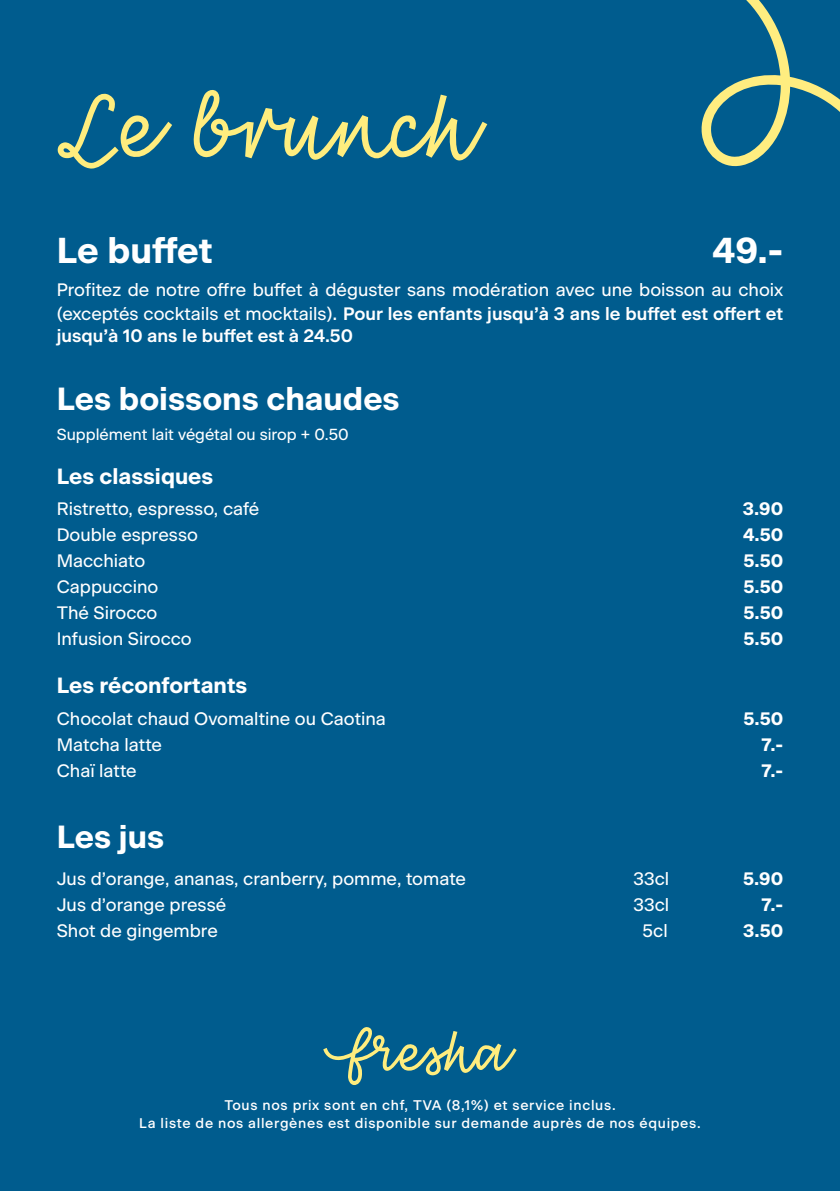
<style>
.page{position:relative;width:840px;height:1191px;background:#fff}
.page>*{position:absolute;margin:0;border:0;box-sizing:border-box;transform-origin:0 0}
.t1{font:80px "Rialto Script";letter-spacing:-.04em;color:#ffed7e}
._1er_sous-titre{font:700 36px "Beausite Classic";color:#fff}
._1er_sous-titre-2{font:700 32px "Beausite Classic";color:#fff}
.t2{font:700 22px "Beausite Classic";color:#fff}
.t3{font:18px/24px "Beausite Classic";color:#fff}
.t4{font:700 18px "Beausite Classic";letter-spacing:-.005em;color:#fff}
.t5{font:600 18px "Beausite Classic";color:#fff}
.t6{font:16px "Beausite Classic";color:#fff}
.t7{font:500 14px "Beausite Classic";letter-spacing:.05em;color:#fff}
.s1{font-size:20px}
.s2{font-weight:600}
</style>
<div class="page">
<div style="left:0;top:0;width:839px;height:1191px;background:#005c8e"></div>
<svg style="left:323px;top:1027px;width:193px;height:58px"></svg>
<svg style="left:701px;top:0;width:138px;height:167px"></svg>
<p class="t1" style="left:57px;top:70px;width:421px">Le brunch</p>
<p class="_1er_sous-titre" style="left:57px;top:223px;width:157px">Le buffet</p>
<p class="_1er_sous-titre" style="left:712px;top:223px;width:72px">49.-</p>
<p class="t3" style="left:57px;top:276px;width:727px">Profitez de notre offre buffet à déguster sans modération avec une boisson au choix (exceptés cocktails et mocktails)<span class="s1">.</span> <span class="s2">Pour les enfants jusqu’à 3 ans le buffet est offert et</span></p>
<p class="t5" style="left:57px;top:322px;width:298px">jusqu’à 10 ans le buffet est à 24.50</p>
<p class="_1er_sous-titre-2" style="left:57px;top:374px;width:344px">Les boissons chaudes</p>
<p class="t6" style="left:57px;top:422px;width:293px">Supplément lait végétal ou sirop + 0.50</p>
<p class="t2" style="left:57px;top:459px;width:158px">Les classiques</p>
<p class="t3" style="left:57px;top:495px;width:204px">Ristretto, espresso, café</p>
<p class="t4" style="left:742px;top:495px;width:42px">3.90</p>
<p class="t3" style="left:57px;top:521px;width:143px">Double espresso</p>
<p class="t4" style="left:742px;top:521px;width:42px">4.50</p>
<p class="t3" style="left:57px;top:547px;width:90px">Macchiato</p>
<p class="t4" style="left:743px;top:547px;width:41px">5.50</p>
<p class="t3" style="left:57px;top:573px;width:103px">Cappuccino</p>
<p class="t4" style="left:743px;top:573px;width:41px">5.50</p>
<p class="t3" style="left:57px;top:599px;width:102px">Thé Sirocco</p>
<p class="t4" style="left:743px;top:599px;width:41px">5.50</p>
<p class="t3" style="left:57px;top:625px;width:136px">Infusion Sirocco</p>
<p class="t4" style="left:743px;top:625px;width:41px">5.50</p>
<p class="t2" style="left:57px;top:668px;width:192px">Les réconfortants</p>
<p class="t3" style="left:57px;top:705px;width:330px">Chocolat chaud Ovomaltine ou Caotina</p>
<p class="t4" style="left:743px;top:705px;width:41px">5.50</p>
<p class="t3" style="left:57px;top:731px;width:107px">Matcha latte</p>
<p class="t4" style="left:761px;top:731px;width:23px">7.-</p>
<p class="t3" style="left:57px;top:757px;width:81px">Chaï latte</p>
<p class="t4" style="left:761px;top:757px;width:23px">7.-</p>
<p class="_1er_sous-titre-2" style="left:57px;top:812px;width:109px">Les jus</p>
<p class="t3" style="left:57px;top:865px;width:410px">Jus d’orange, ananas, cranberry, pomme, tomate</p>
<p class="t3" style="left:633px;top:865px;width:37px">33cl</p>
<p class="t4" style="left:742px;top:865px;width:42px">5.90</p>
<p class="t3" style="left:57px;top:891px;width:171px">Jus d’orange pressé</p>
<p class="t3" style="left:633px;top:891px;width:37px">33cl</p>
<p class="t4" style="left:761px;top:891px;width:23px">7.-</p>
<p class="t3" style="left:57px;top:917px;width:162px">Shot de gingembre</p>
<p class="t3" style="left:642px;top:917px;width:27px">5cl</p>
<p class="t4" style="left:742px;top:917px;width:41px">3.50</p>
<p class="t7" style="left:224px;top:1094px;width:392px">Tous nos prix sont en chf, TVA (8,1%) et service inclus.</p>
<p class="t7" style="left:139px;top:1112px;width:562px">La liste de nos allergènes est disponible sur demande auprès de nos équipes.</p>
</div>
